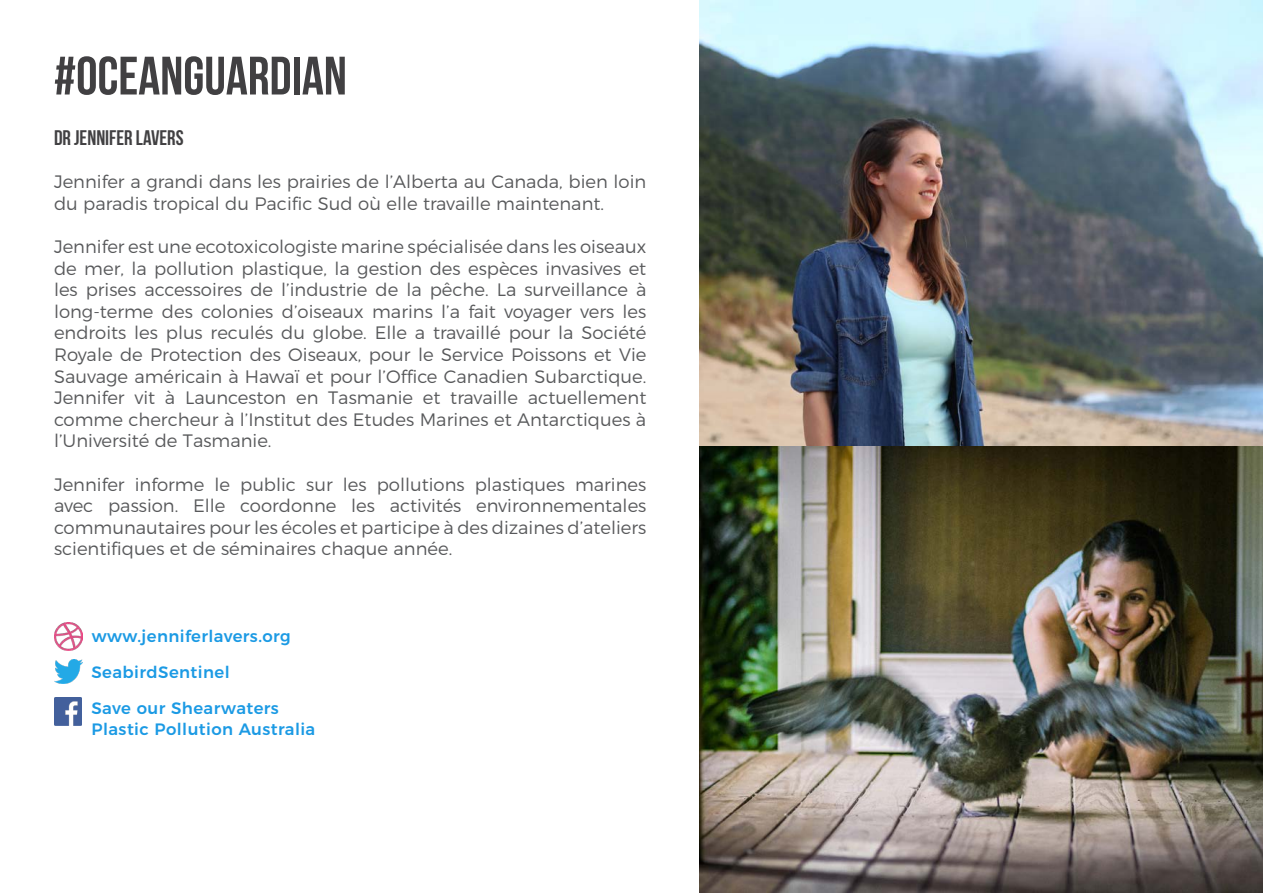
<style>
.page{position:relative;width:1263px;height:893px;background:#fff}
.page>*{position:absolute;margin:0;border:0;box-sizing:border-box;transform-origin:0 0}
.t1{font:700 54px "Bebas Neue";color:#414042}
.t2{font:700 21px "Bebas Neue";color:#414042}
.t3{font:300 18px/21.6px "Montserrat";color:#58595b;text-align:justify}
.t4{font:500 16.5px/36px "Montserrat";letter-spacing:.025em;color:#1b9ae4}
</style>
<div class="page">
<img style="left:699px;top:0;width:564px;height:893px">
<img style="left:54px;top:660px;width:29px;height:24px">
<img style="left:54px;top:698px;width:28px;height:28px">
<img style="left:55px;top:622px;width:28px;height:28px">
<h1 class="t1" style="left:54px;top:46px;width:294px">#OCEANGUARDIAN</h1>
<p class="t2" style="left:54px;top:126px;width:131px">DR JENNIFER LAVERS</p>
<p class="t3" style="left:54px;top:169px;width:594px">Jennifer a grandi dans les prairies de l’Alberta au Canada, bien loin du paradis tropical du Pacific Sud où elle travaille maintenant.</p>
<p class="t3" style="left:54px;top:234px;width:594px">Jennifer est une ecotoxicologiste marine spécialisée dans les oiseaux de mer, la pollution plastique, la gestion des espèces invasives et les prises accessoires de l’industrie de la pêche. La surveillance à long-terme des colonies d’oiseaux marins l’a fait voyager vers les endroits les plus reculés du globe. Elle a travaillé pour la Société Royale de Protection des Oiseaux, pour le Service Poissons et Vie Sauvage américain à Hawaï et pour l’Office Canadien Subarctique.<br>Jennifer vit à Launceston en Tasmanie et travaille actuellement comme chercheur à l’Institut des Etudes Marines et Antarctiques à l’Université de Tasmanie.</p>
<p class="t3" style="left:54px;top:472px;width:594px">Jennifer informe le public sur les pollutions plastiques marines avec passion. Elle coordonne les activités environnementales communautaires pour les écoles et participe à des dizaines d’ateliers scientifiques et de séminaires chaque année.</p>
<p class="t4" style="left:92px;top:617px;width:201px">www.jenniferlavers.org<br>SeabirdSentinel<br>Save our Shearwaters</p>
<p class="t4" style="left:92px;top:710px;width:225px">Plastic Pollution Australia</p>
</div>
